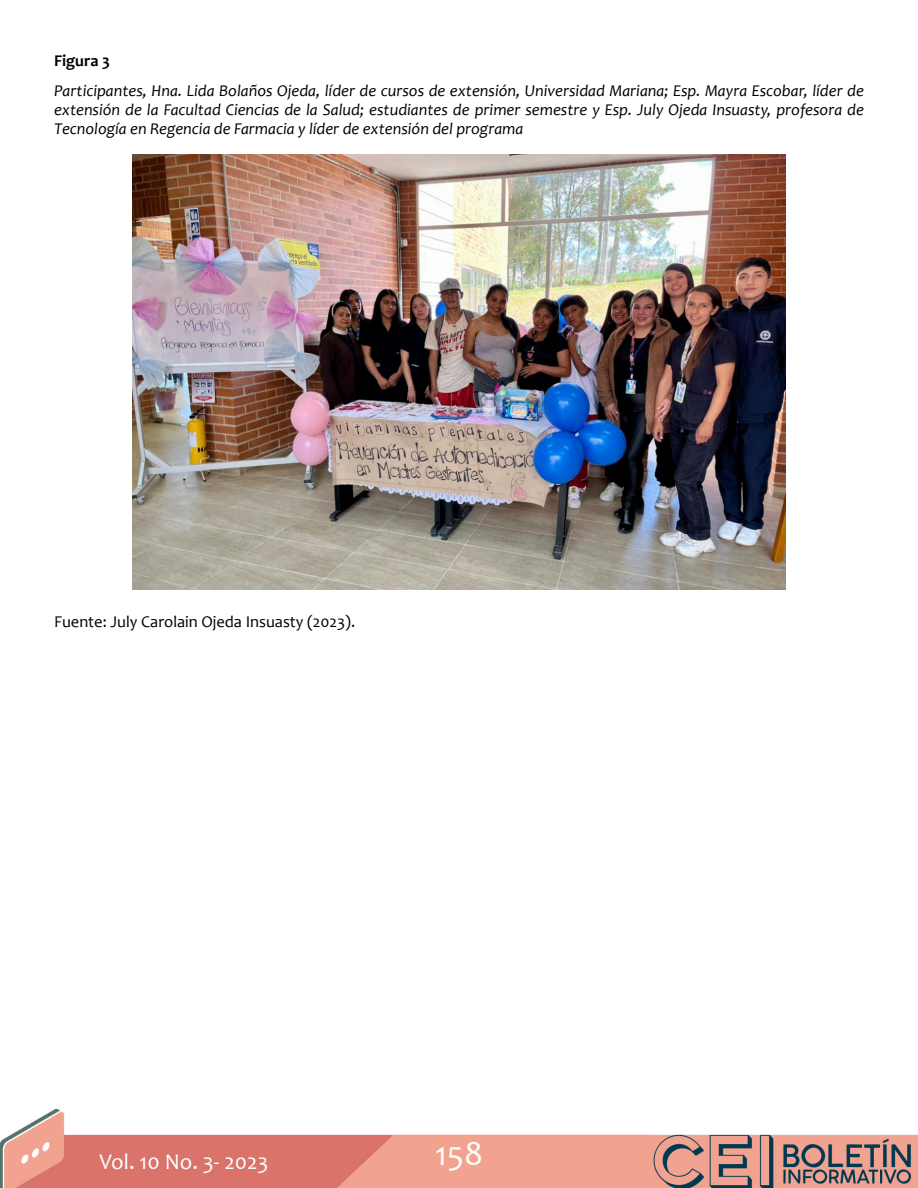
<style>
.page{position:relative;width:918px;height:1188px;background:#fff}
.page>*{position:absolute;margin:0;border:0;box-sizing:border-box;transform-origin:0 0}
.t1{font:34.5px "Candara";color:#fff}
.t2{font:22.5px "Candara";color:#fff}
.t3{font:italic 16.5px/18.9px "Candara";color:#000;text-align:justify}
.t4{font:16.5px "Candara";color:#000}
.t5{font:700 16.5px "Candara";color:#000}
</style>
<div class="page">
<img style="left:0;top:1108px;width:918px;height:80px">
<img style="left:132px;top:155px;width:654px;height:434px">
<p class="t5" style="left:54px;top:50px;width:58px">Figura 3</p>
<p class="t3" style="left:54px;top:81px;width:812px">Participantes, Hna. Lida Bolaños Ojeda, líder de cursos de extensión, Universidad Mariana; Esp. Mayra Escobar, líder de extensión de la Facultad Ciencias de la Salud; estudiantes de primer semestre y Esp. July Ojeda Insuasty, profesora de Tecnología en Regencia de Farmacia y líder de extensión del programa</p>
<p class="t4" style="left:54px;top:611px;width:303px">Fuente: July Carolain Ojeda Insuasty (2023).</p>
<h2 class="t2" style="left:99px;top:1147px;width:171px">Vol. 10 No. 3- 2023</h2>
<h1 class="t1" style="left:435px;top:1132px;width:49px">158</h1>
</div>
